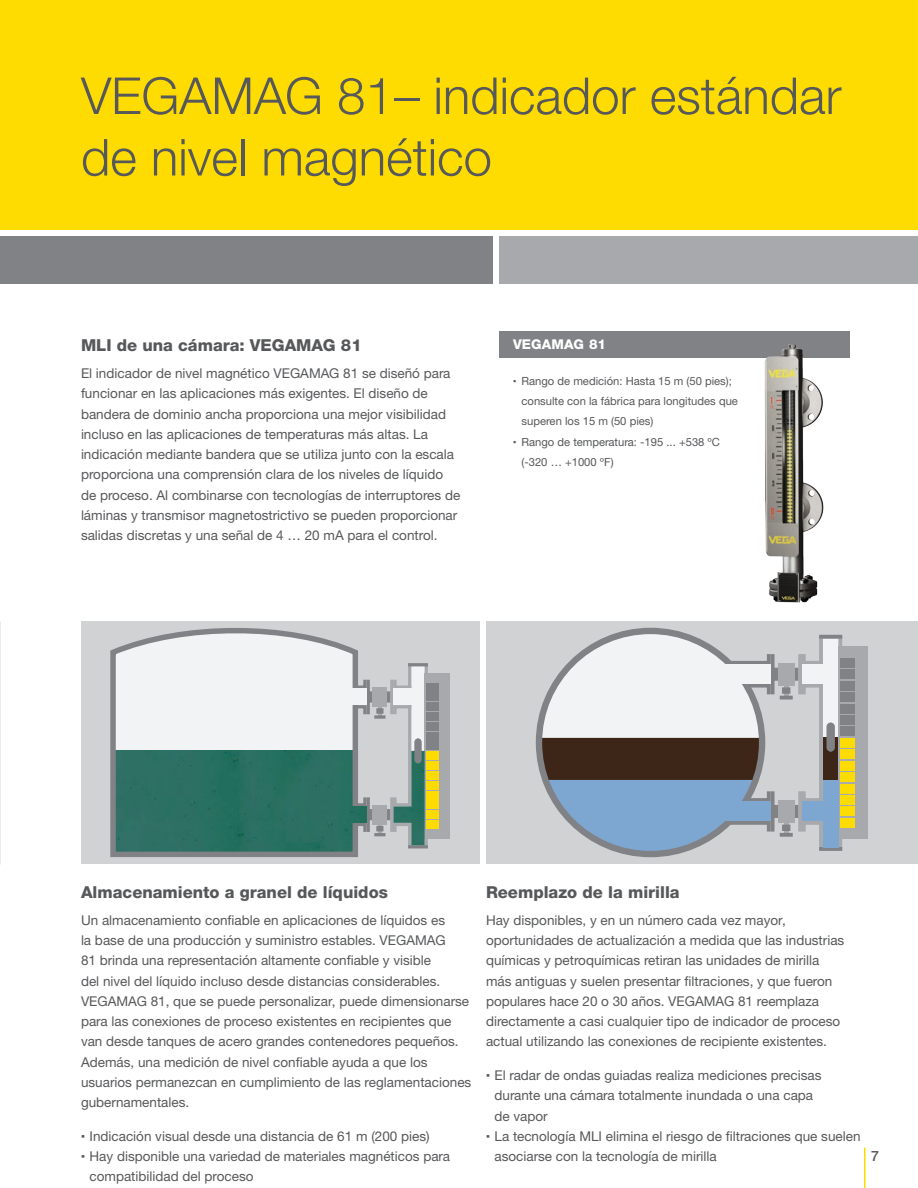
<style>
.page{position:relative;width:918px;height:1188px;background:#fff}
.page>*{position:absolute;margin:0;border:0;box-sizing:border-box;transform-origin:0 0}
._1_Headline_page_80K{font:300 51px/61.5px "Helvetica Neue LTW1 G";color:#57585a}
._1_Body_text_headlin{font:800 16.5px "Helvetica Neue LTW1 G";color:#57585a}
.t1{font:500 14.25px "Helvetica Neue LTW1 G";color:#57585a}
._1_Body_text_80K_EN{font:13.5px/20.2px "Helvetica Neue LTW1 G";color:#57585a}
._3_Instrument_name_w{font:800 13.5px "Helvetica Neue LTW1 G";letter-spacing:.01em;color:#fff}
.t2{font:11.25px/20.2px "Helvetica Neue LTW1 G";color:#57585a}
.s1{font-family:"Helvetica Linotype";font-weight:700}
</style>
<div class="page">
<hr style="left:864px;top:1148px;width:2px;height:40px;background:#ffdc01">
<div style="left:0;top:0;width:918px;height:230px;background:#ffdc01"></div>
<div style="left:500px;top:331px;width:350px;height:27px;background:#808285"></div>
<img style="left:764px;top:344px;width:60px;height:259px">
<div style="left:500px;top:236px;width:418px;height:48px;background:#a8a9ad"></div>
<div style="left:0;top:236px;width:493px;height:48px;background:#808285"></div>
<div style="left:81px;top:621px;width:399px;height:243px;background:#d1d2d4"></div>
<svg style="left:110px;top:628px;width:248px;height:229px;background:#93b1ac"></svg>
<div style="left:425px;top:673px;width:25px;height:165px;background:#a7a9ac"></div>
<div style="left:426px;top:742px;width:12px;height:8px;background:#808285"></div>
<div style="left:426px;top:752px;width:12px;height:8px;background:#ffdc01"></div>
<div style="left:426px;top:761px;width:12px;height:9px;background:#ffdc01"></div>
<div style="left:426px;top:771px;width:12px;height:9px;background:#ffdc01"></div>
<div style="left:426px;top:781px;width:12px;height:8px;background:#ffdc01"></div>
<div style="left:426px;top:791px;width:12px;height:8px;background:#ffdc01"></div>
<div style="left:426px;top:801px;width:12px;height:8px;background:#ffdc01"></div>
<div style="left:426px;top:810px;width:12px;height:9px;background:#ffdc01"></div>
<div style="left:426px;top:820px;width:12px;height:9px;background:#ffdc01"></div>
<div style="left:426px;top:722px;width:12px;height:9px;background:#808285"></div>
<div style="left:426px;top:712px;width:12px;height:9px;background:#808285"></div>
<div style="left:426px;top:703px;width:12px;height:8px;background:#808285"></div>
<div style="left:426px;top:693px;width:12px;height:8px;background:#808285"></div>
<div style="left:426px;top:683px;width:12px;height:8px;background:#808285"></div>
<div style="left:426px;top:732px;width:12px;height:8px;background:#808285"></div>
<svg style="left:352px;top:662px;width:78px;height:188px"></svg>
<div style="left:373px;top:687px;width:14px;height:20px;background:#a7a9ac"></div>
<hr style="left:378px;top:705px;width:4px;height:13px;background:#a7a9ac">
<svg style="left:374px;top:715px;width:11px;height:4px"></svg>
<div style="left:376px;top:708px;width:7px;height:6px;background:#808285"></div>
<img style="left:394px;top:751px;width:31px;height:94px">
<div style="left:394px;top:689px;width:21px;height:16px;background:#f2f3f4"></div>
<img style="left:318px;top:807px;width:49px;height:16px">
<div style="left:318px;top:689px;width:49px;height:16px;background:#f2f3f4"></div>
<div style="left:415px;top:739px;width:6px;height:24px;background:#808285;border-radius:3px"></div>
<div style="left:486px;top:621px;width:432px;height:243px;background:#d1d2d4"></div>
<svg style="left:773px;top:791px;width:2px;height:41px"></svg>
<hr style="left:774px;top:805px;width:4px;height:13px;background:#808285">
<svg style="left:794px;top:805px;width:2px;height:13px"></svg>
<div style="left:778px;top:800px;width:16px;height:23px;background:#a7a9ac"></div>
<svg style="left:784px;top:823px;width:4px;height:10px"></svg>
<svg style="left:780px;top:833px;width:13px;height:4px"></svg>
<div style="left:782px;top:825px;width:8px;height:6px;background:#808285"></div>
<svg style="left:796px;top:634px;width:47px;height:217px"></svg>
<svg style="left:819px;top:847px;width:23px;height:4px"></svg>
<svg style="left:819px;top:635px;width:23px;height:4px"></svg>
<div style="left:838px;top:646px;width:30px;height:193px;background:#a7a9ac"></div>
<div style="left:840px;top:726px;width:14px;height:10px;background:#808285"></div>
<div style="left:840px;top:738px;width:14px;height:10px;background:#ffdc01"></div>
<div style="left:840px;top:749px;width:14px;height:10px;background:#ffdc01"></div>
<div style="left:840px;top:761px;width:14px;height:10px;background:#ffdc01"></div>
<div style="left:840px;top:772px;width:14px;height:10px;background:#ffdc01"></div>
<div style="left:840px;top:784px;width:14px;height:9px;background:#ffdc01"></div>
<div style="left:840px;top:795px;width:14px;height:10px;background:#ffdc01"></div>
<div style="left:840px;top:807px;width:14px;height:9px;background:#ffdc01"></div>
<div style="left:840px;top:818px;width:14px;height:10px;background:#ffdc01"></div>
<div style="left:840px;top:704px;width:14px;height:9px;background:#808285"></div>
<div style="left:840px;top:692px;width:14px;height:10px;background:#808285"></div>
<div style="left:840px;top:681px;width:14px;height:10px;background:#808285"></div>
<div style="left:840px;top:669px;width:14px;height:10px;background:#808285"></div>
<div style="left:840px;top:658px;width:14px;height:10px;background:#808285"></div>
<div style="left:840px;top:715px;width:14px;height:10px;background:#808285"></div>
<hr style="left:798px;top:654px;width:4px;height:40px;background:#a8a9ad">
<svg style="left:773px;top:654px;width:2px;height:40px"></svg>
<hr style="left:774px;top:668px;width:4px;height:13px;background:#808285">
<svg style="left:794px;top:668px;width:4px;height:13px"></svg>
<div style="left:778px;top:663px;width:16px;height:23px;background:#a7a9ac"></div>
<svg style="left:784px;top:686px;width:4px;height:10px"></svg>
<svg style="left:780px;top:696px;width:13px;height:4px"></svg>
<div style="left:782px;top:687px;width:8px;height:7px;background:#808285"></div>
<div style="left:827px;top:723px;width:8px;height:29px;background:#808285;border-radius:4px"></div>
<div style="left:802px;top:802px;width:21px;height:19px;background:#7da6d0"></div>
<div style="left:823px;top:780px;width:15px;height:67px;background:#7da6d0"></div>
<div style="left:802px;top:665px;width:25px;height:19px;background:#f2f3f4"></div>
<svg style="left:539px;top:631px;width:234px;height:223px"></svg>
<div style="left:536px;top:628px;width:229px;height:229px;border:6px solid #808285;border-radius:50%"></div>
<div style="left:714px;top:802px;width:57px;height:19px;background:#7da6d0"></div>
<div style="left:714px;top:665px;width:57px;height:19px;background:#f2f3f4"></div>
<p class="_1_Headline_page_80K" style="left:81px;top:65px;width:762px">VEGAMAG 81– indicador estándar de nivel magnético</p>
<p class="_1_Body_text_headlin" style="left:81px;top:335px;width:282px">MLI de una cámara: VEGAMAG 81</p>
<p class="_1_Body_text_80K_EN" style="left:81px;top:363px;width:381px">El indicador de nivel magnético VEGAMAG 81 se diseñó para funcionar en las aplicaciones más exigentes. El diseño de bandera de dominio ancha proporciona una mejor visibilidad incluso en las aplicaciones de temperaturas más altas. La indicación mediante bandera que se utiliza junto con la escala proporciona una comprensión clara de los niveles de líquido de proceso. Al combinarse con tecnologías de interruptores de láminas y transmisor magnetostrictivo se pueden proporcionar salidas discretas y una señal de 4 … 20 mA para el control.</p>
<p class="_3_Instrument_name_w" style="left:513px;top:336px;width:95px">VEGAMAG 81</p>
<p class="t2" style="left:522px;top:371px;width:218px;text-indent:-9px"><span class="s1">▪</span> Rango de medición: Hasta 15 m (50 pies); consulte con la fábrica para longitudes que superen los 15 m (50 pies)</p>
<p class="t2" style="left:522px;top:431px;width:200px;text-indent:-9px"><span class="s1">▪</span> Rango de temperatura: -195 ... +538 ºC (-320 … +1000 ºF)</p>
<p class="_1_Body_text_headlin" style="left:81px;top:882px;width:308px">Almacenamiento a granel de líquidos</p>
<p class="_1_Body_text_80K_EN" style="left:81px;top:910px;width:392px">Un almacenamiento confiable en aplicaciones de líquidos es<br>la base de una producción y suministro estables. VEGAMAG<br>81 brinda una representación altamente confiable y visible<br>del nivel del líquido incluso desde distancias considerables.<br>VEGAMAG 81, que se puede personalizar, puede dimensionarse para las conexiones de proceso existentes en recipientes que van desde tanques de acero grandes contenedores pequeños.<br>Además, una medición de nivel confiable ayuda a que los usuarios permanezcan en cumplimiento de las reglamentaciones gubernamentales.</p>
<p class="_1_Body_text_80K_EN" style="left:81px;top:1126px;width:350px"><span class="s1">▪</span> Indicación visual desde una distancia de 61 m (200 pies)</p>
<p class="_1_Body_text_80K_EN" style="left:90px;top:1146px;width:362px;text-indent:-9px"><span class="s1">▪</span> Hay disponible una variedad de materiales magnéticos para compatibilidad del proceso</p>
<p class="_1_Body_text_headlin" style="left:486px;top:882px;width:195px">Reemplazo de la mirilla</p>
<p class="_1_Body_text_80K_EN" style="left:486px;top:910px;width:360px">Hay disponibles, y en un número cada vez mayor, oportunidades de actualización a medida que las industrias químicas y petroquímicas retiran las unidades de mirilla más antiguas y suelen presentar filtraciones, y que fueron populares hace 20 o 30 años. VEGAMAG 81 reemplaza directamente a casi cualquier tipo de indicador de proceso actual utilizando las conexiones de recipiente existentes.</p>
<p class="_1_Body_text_80K_EN" style="left:495px;top:1065px;width:328px;text-indent:-9px"><span class="s1">▪</span> El radar de ondas guiadas realiza mediciones precisas durante una cámara totalmente inundada o una capa de vapor</p>
<p class="_1_Body_text_80K_EN" style="left:495px;top:1126px;width:368px;text-indent:-9px"><span class="s1">▪</span> La tecnología MLI elimina el riesgo de filtraciones que suelen asociarse con la tecnología de mirilla</p>
<p class="t1" style="left:871px;top:1147px;width:9px">7</p>
</div>
